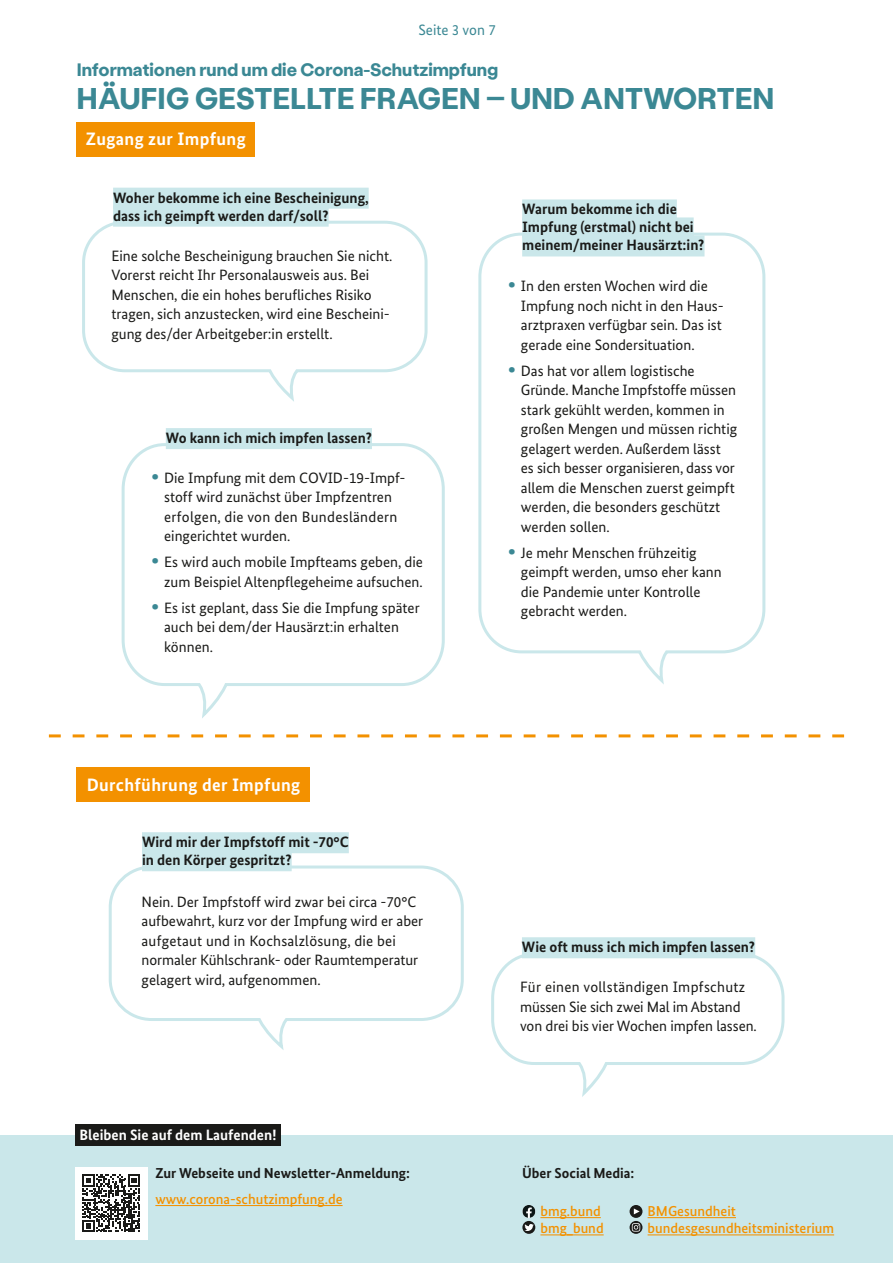
<style>
.page{position:relative;width:893px;height:1263px;background:#fff}
.page>*{position:absolute;margin:0;border:0;box-sizing:border-box;transform-origin:0 0}
.t1{font:700 30px "Stabil Grotesk";letter-spacing:.01em;color:#3b8894}
.t2{font:700 18px "Stabil Grotesk";color:#3b8894}
.FAQ_-_Thema{font:700 18px "Bundes Sans";letter-spacing:.02em;color:#fff}
.FAQ_ANtwort_OHNE_LIS{font:15px/19.5px "Bundes Sans";color:#1a1a18}
.FAQ_Frage{font:700 15px/18px "Bundes Sans";color:#1a1a18}
.t3{font:700 15px "Bundes Sans";color:#fff}
.t4{font:15px "Bundes Sans";color:#3b8894}
.t5{font:500 14.4px/17.2px "Bundes Sans";color:#f39100}
.t6{font:700 14.4px "Bundes Sans";color:#1a1a18}
.s1{font-weight:700;font-size:19.5px;color:#3b8894}
</style>
<div class="page">
<svg style="left:121px;top:443px;width:324px;height:275px"></svg>
<svg style="left:82px;top:220px;width:346px;height:182px"></svg>
<svg style="left:478px;top:232px;width:288px;height:452px"></svg>
<svg style="left:108px;top:865px;width:356px;height:185px"></svg>
<svg style="left:491px;top:951px;width:294px;height:146px"></svg>
<svg style="left:49px;top:734px;width:795px;height:3px"></svg>
<div style="left:166px;top:428px;width:206px;height:21px;background:#cae7ea"></div>
<div style="left:113px;top:188px;width:256px;height:21px;background:#cae7ea"></div>
<div style="left:113px;top:206px;width:216px;height:21px;background:#cae7ea"></div>
<div style="left:77px;top:123px;width:178px;height:34px;background:#f39100"></div>
<div style="left:522px;top:199px;width:155px;height:21px;background:#cae7ea"></div>
<div style="left:522px;top:217px;width:172px;height:21px;background:#cae7ea"></div>
<div style="left:522px;top:235px;width:182px;height:21px;background:#cae7ea"></div>
<div style="left:77px;top:768px;width:233px;height:34px;background:#f39100"></div>
<div style="left:142px;top:832px;width:207px;height:21px;background:#cae7ea"></div>
<div style="left:142px;top:850px;width:150px;height:21px;background:#cae7ea"></div>
<div style="left:522px;top:937px;width:233px;height:21px;background:#cae7ea"></div>
<div style="left:0;top:1135px;width:893px;height:128px;background:#cae7ea"></div>
<div style="left:75px;top:1125px;width:206px;height:21px;background:#1a1a18"></div>
<hr style="left:155px;top:1205px;width:188px;height:1px;background:#f39100">
<div style="left:75px;top:1167px;width:73px;height:72px;background:#fff"></div>
<svg style="left:82px;top:1174px;width:58px;height:58px"></svg>
<hr style="left:648px;top:1217px;width:88px;height:1px;background:#f39100">
<hr style="left:648px;top:1234px;width:186px;height:1px;background:#f39100">
<svg style="left:522px;top:1221px;width:13px;height:13px"></svg>
<svg style="left:524px;top:1224px;width:10px;height:7px"></svg>
<svg style="left:630px;top:1205px;width:12px;height:13px"></svg>
<svg style="left:634px;top:1208px;width:6px;height:6px"></svg>
<svg style="left:630px;top:1221px;width:12px;height:13px"></svg>
<svg style="left:632px;top:1223px;width:8px;height:8px"></svg>
<hr style="left:540px;top:1217px;width:61px;height:1px;background:#f39100">
<hr style="left:540px;top:1234px;width:64px;height:1px;background:#f39100">
<svg style="left:522px;top:1205px;width:13px;height:13px"></svg>
<p class="t4" style="left:418px;top:21px;width:79px">Seite 3 von 7</p>
<p class="t2" style="left:77px;top:58px;width:423px">Informationen rund um die Corona-Schutzimpfung</p>
<p class="t1" style="left:77px;top:78px;width:699px">HÄUFIG GESTELLTE FRAGEN – UND ANTWORTEN</p>
<p class="FAQ_-_Thema" style="left:86px;top:128px;width:161px">Zugang zur Impfung</p>
<p class="FAQ_Frage" style="left:113px;top:188px;width:257px">Woher bekomme ich eine Bescheinigung, dass ich geimpft werden darf/soll?</p>
<p class="FAQ_ANtwort_OHNE_LIS" style="left:111px;top:246px;width:282px">Eine solche Bescheinigung brauchen Sie nicht.<br>Vorerst reicht Ihr Personalausweis aus. Bei Menschen, die ein hohes berufliches Risiko tragen, sich anzustecken, wird eine Bescheini&shy;gung des/der Arbeitgeber:in erstellt.</p>
<p class="FAQ_Frage" style="left:166px;top:429px;width:208px">Wo kann ich mich impfen lassen?</p>
<p class="FAQ_ANtwort_OHNE_LIS" style="left:164px;top:468px;width:243px;text-indent:-13px"><span class="s1">•</span> Die Impfung mit dem COVID-19-Impf&shy;stoff wird zunächst über Impfzentren erfolgen, die von den Bundesländern eingerichtet wurden.</p>
<p class="FAQ_ANtwort_OHNE_LIS" style="left:151px;top:552px;width:273px;text-align:right"><span class="s1">•</span> Es wird auch mobile Impfteams geben, die zum Beispiel Altenpflegeheime aufsuchen.</p>
<p class="FAQ_ANtwort_OHNE_LIS" style="left:164px;top:597px;width:257px;text-indent:-13px"><span class="s1">•</span> Es ist geplant, dass Sie die Impfung später auch bei dem/der Hausärzt:in erhalten können.</p>
<p class="FAQ_-_Thema" style="left:87px;top:773px;width:215px">Durchführung der Impfung</p>
<p class="FAQ_Frage" style="left:142px;top:833px;width:208px">Wird mir der Impfstoff mit -70°C in den Körper gespritzt?</p>
<p class="FAQ_ANtwort_OHNE_LIS" style="left:142px;top:892px;width:283px">Nein. Der Impfstoff wird zwar bei circa -70°C aufbewahrt, kurz vor der Impfung wird er aber aufgetaut und in Kochsalzlösung, die bei normaler Kühlschrank- oder Raumtemperatur gelagert wird, aufgenommen.</p>
<p class="t3" style="left:80px;top:1126px;width:198px">Bleiben Sie auf dem Laufenden!</p>
<p class="t6" style="left:155px;top:1164px;width:256px">Zur Webseite und Newsletter-Anmeldung:</p>
<p class="t5" style="left:155px;top:1190px;width:189px">www.corona-schutzimpfung.de</p>
<p class="FAQ_Frage" style="left:522px;top:200px;width:184px">Warum bekomme ich die<br>Impfung (erstmal) nicht bei meinem/meiner Hausärzt:in?</p>
<p class="FAQ_ANtwort_OHNE_LIS" style="left:521px;top:276px;width:204px;text-indent:-13px"><span class="s1">•</span> In den ersten Wochen wird die<br>Impfung noch nicht in den Haus&shy;arztpraxen verfügbar sein. Das ist gerade eine Sondersituation.</p>
<p class="FAQ_ANtwort_OHNE_LIS" style="left:521px;top:361px;width:218px;text-indent:-13px"><span class="s1">•</span> Das hat vor allem logistische<br>Gründe. Manche Impfstoffe müssen stark gekühlt werden, kommen in großen Mengen und müssen richtig gelagert werden. Außerdem lässt es sich besser organisieren, dass vor allem die Menschen zuerst geimpft werden, die besonders geschützt werden sollen.</p>
<p class="FAQ_ANtwort_OHNE_LIS" style="left:521px;top:543px;width:202px;text-indent:-13px"><span class="s1">•</span> Je mehr Menschen frühzeitig geimpft werden, umso eher kann die Pandemie unter Kontrolle gebracht werden.</p>
<p class="FAQ_Frage" style="left:522px;top:938px;width:235px">Wie oft muss ich mich impfen lassen?</p>
<p class="FAQ_ANtwort_OHNE_LIS" style="left:520px;top:977px;width:238px">Für einen vollständigen Impfschutz müssen Sie sich zwei Mal im Abstand von drei bis vier Wochen impfen lassen.</p>
<p class="t6" style="left:522px;top:1164px;width:114px">Über Social Media:</p>
<p class="t5" style="left:540px;top:1202px;width:65px">bmg.bund bmg_bund</p>
<p class="t5" style="left:648px;top:1202px;width:188px">BMGesundheit bundesgesundheitsministerium</p>
</div>
